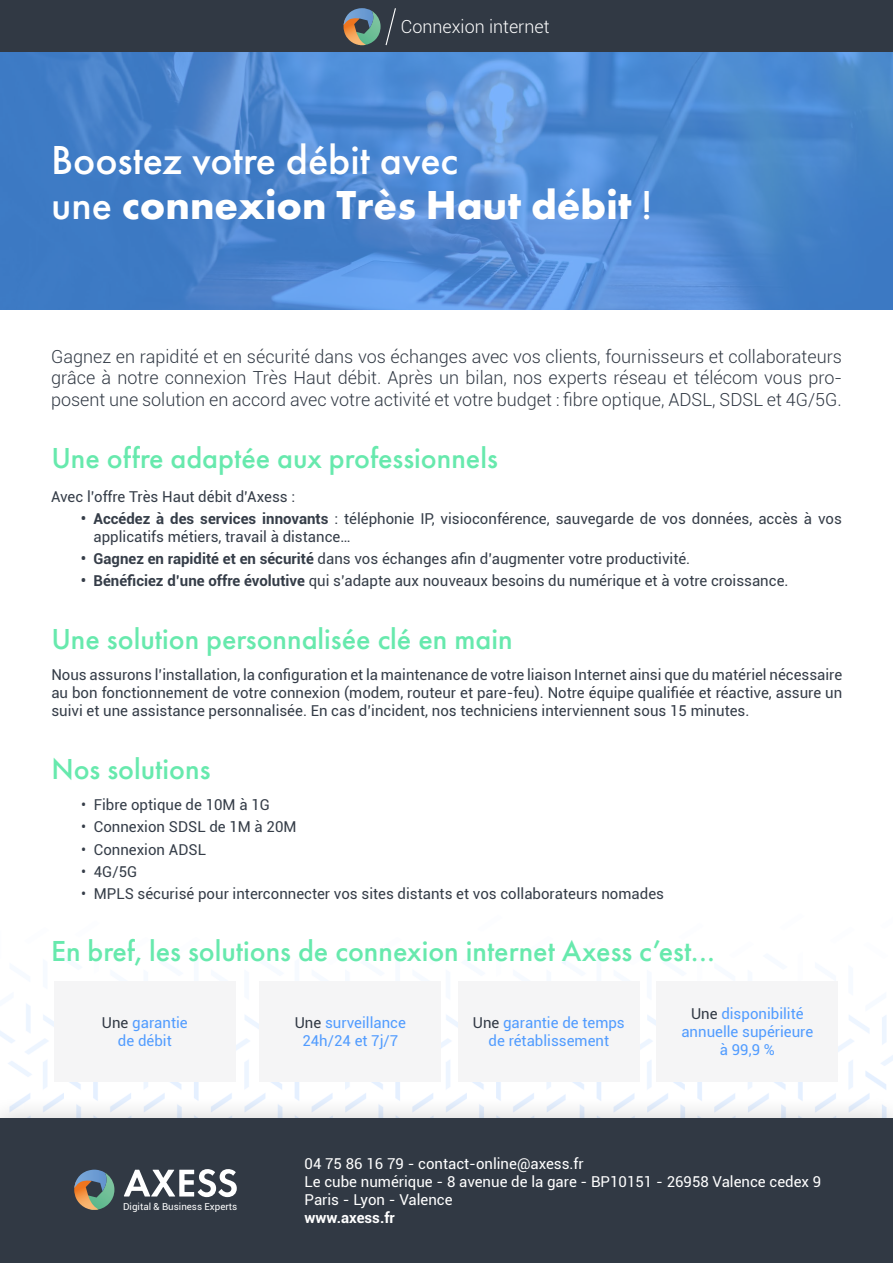
<style>
.page{position:relative;width:893px;height:1263px;background:#fff}
.page>*{position:absolute;margin:0;border:0;box-sizing:border-box;transform-origin:0 0}
.t1{font:500 42px/45px "Futura PT";color:#fff}
.t2{font:500 30px "Futura PT";color:#67e9ad}
.t3{font:300 18px/21.6px "Roboto";color:#313944;text-align:justify}
.t4{font:300 18px "Roboto";color:#fff}
.t5{font:15px/18px "Roboto";color:#353d48;text-align:justify}
.t6{font:15px/18px "Roboto";color:#519cff;text-align:center}
.t7{font:15px/18px "Roboto";color:#fff}
.t8{font:700 15px "Roboto";color:#fff}
.t9{font:9.75px "Roboto";color:#fff}
.s1{font-weight:700}
.s2{color:#313944}
</style>
<div class="page">
<img style="left:0;top:960px;width:893px;height:135px">
<svg style="left:0;top:51px;width:893px;height:259px;background:#4d87cf"></svg>
<div style="left:0;top:0;width:893px;height:51px;background:#313944"></div>
<svg style="left:343px;top:8px;width:53px;height:38px"></svg>
<div style="left:0;top:1095px;width:893px;height:168px;background:#000;opacity:.2"></div>
<div style="left:0;top:1119px;width:893px;height:144px;background:#313944"></div>
<svg style="left:124px;top:1169px;width:113px;height:28px"></svg>
<svg style="left:74px;top:1169px;width:40px;height:41px"></svg>
<div style="left:54px;top:981px;width:182px;height:100px;background:#f5f5f6"></div>
<div style="left:260px;top:981px;width:181px;height:100px;background:#f5f5f6"></div>
<div style="left:458px;top:981px;width:182px;height:100px;background:#f5f5f6"></div>
<div style="left:657px;top:981px;width:181px;height:100px;background:#f5f5f6"></div>
<p class="t4" style="left:401px;top:15px;width:150px">Connexion internet</p>
<h1 class="t1" style="left:51px;top:137px;width:602px">Boostez votre débit avec<br>une <span class="s1">connexion Très Haut débit</span> !</h1>
<p class="t3" style="left:51px;top:345px;width:792px">Gagnez en rapidité et en sécurité dans vos échanges avec vos clients, fournisseurs et collaborateurs grâce à notre connexion Très Haut débit. Après un bilan, nos experts réseau et télécom vous pro&shy;posent une solution en accord avec votre activité et votre budget : fibre optique, ADSL, SDSL et 4G/5G.</p>
<h2 class="t2" style="left:51px;top:440px;width:448px">Une offre adaptée aux professionnels</h2>
<p class="t5" style="left:51px;top:487px;width:246px">Avec l’offre Très Haut débit d’Axess :</p>
<p class="t5" style="left:94px;top:509px;width:750px;text-indent:-13px"><span class="s1">• Accédez à des services innovants</span> : téléphonie IP, visioconférence, sauvegarde de vos données, accès à vos applicatifs métiers, travail à distance…</p>
<p class="t5" style="left:81px;top:549px;width:611px"><span class="s1">• Gagnez en rapidité et en sécurité</span> dans vos échanges afin d’augmenter votre productivité.</p>
<p class="t5" style="left:81px;top:571px;width:709px"><span class="s1">• Bénéficiez d’une offre évolutive</span> qui s’adapte aux nouveaux besoins du numérique et à votre croissance.</p>
<h2 class="t2" style="left:51px;top:620px;width:463px">Une solution personnalisée clé en main</h2>
<p class="t5" style="left:51px;top:665px;width:792px">Nous assurons l’installation, la configuration et la maintenance de votre liaison Internet ainsi que du matériel nécessaire au bon fonctionnement de votre connexion (modem, routeur et pare-feu). Notre équipe qualifiée et réactive, assure un suivi et une assistance personnalisée. En cas d’incident, nos techniciens interviennent sous 15 minutes.</p>
<h2 class="t2" style="left:51px;top:750px;width:161px">Nos solutions</h2>
<p class="t5" style="left:81px;top:795px;width:190px">• Fibre optique de 10M à 1G</p>
<p class="t5" style="left:81px;top:817px;width:217px">• Connexion SDSL de 1M à 20M</p>
<p class="t5" style="left:81px;top:840px;width:126px">• Connexion ADSL</p>
<p class="t5" style="left:81px;top:862px;width:58px">• 4G/5G</p>
<p class="t5" style="left:81px;top:884px;width:584px">• MPLS sécurisé pour interconnecter vos sites distants et vos collaborateurs nomades</p>
<h2 class="t2" style="left:51px;top:933px;width:665px">En bref, les solutions de connexion internet Axess c’est...</h2>
<p class="t6" style="left:102px;top:1013px;width:87px"><span class="s2">Une</span> garantie de débit</p>
<p class="t6" style="left:295px;top:1013px;width:113px"><span class="s2">Une</span> surveillance<br>24h/24 et 7j/7</p>
<p class="t6" style="left:473px;top:1013px;width:153px"><span class="s2">Une</span> garantie de temps de rétablissement</p>
<p class="t6" style="left:681px;top:1004px;width:133px"><span class="s2">Une</span> disponibilité annuelle supérieure à 99,9 %</p>
<p class="t9" style="left:123px;top:1200px;width:116px">Digital &amp; Business Experts</p>
<p class="t7" style="left:305px;top:1154px;width:518px">04 75 86 16 79 - contact-online@axess.fr<br>Le cube numérique - 8 avenue de la gare - BP10151 - 26958 Valence cedex 9<br>Paris - Lyon - Valence</p>
<p class="t8" style="left:305px;top:1207px;width:92px">www.axess.fr</p>
</div>
